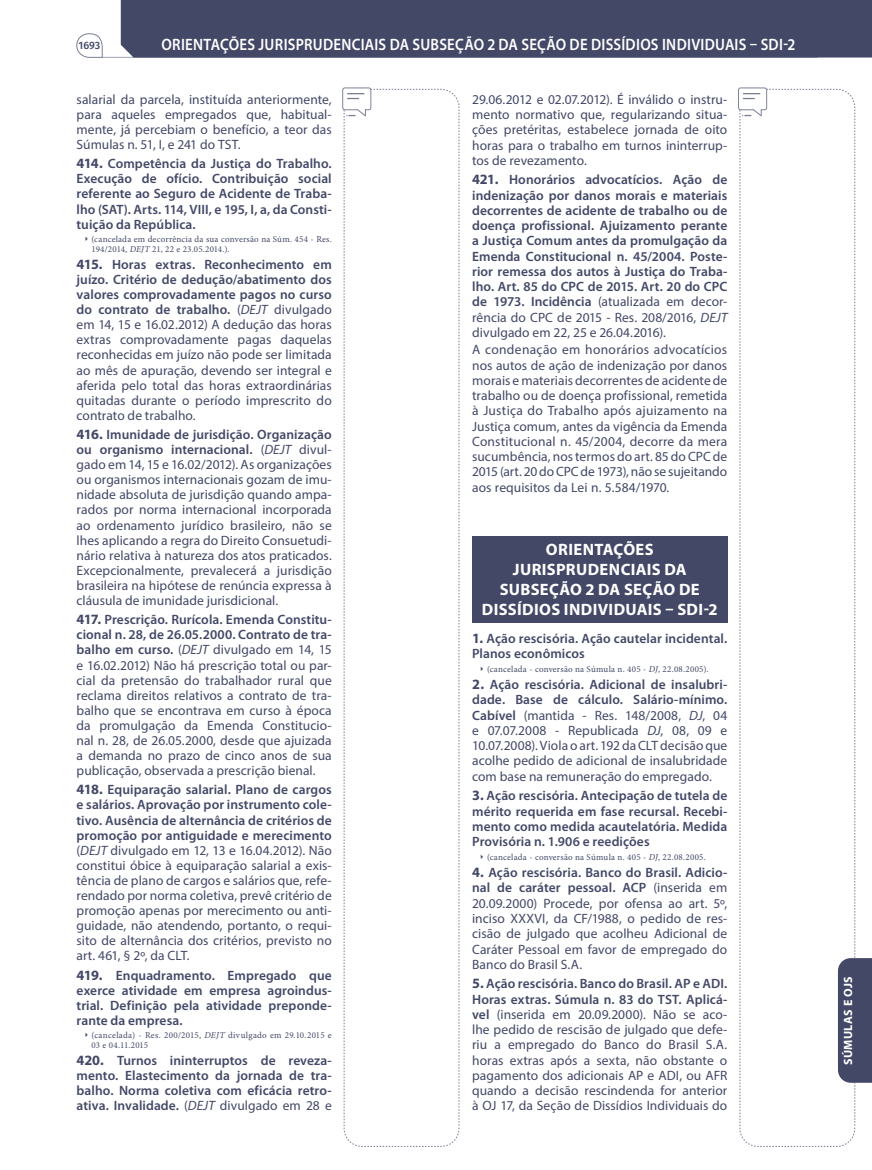
<style>
.page{position:relative;width:872px;height:1170px;background:#fff}
.page>*{position:absolute;margin:0;border:0;box-sizing:border-box;transform-origin:0 0}
.t1{font:600 16.5px "Myriad Pro";letter-spacing:.02em;color:#fff;scale:.9 1}
.t2{font:700 16.5px/19.8px "Myriad Pro";letter-spacing:.02em;color:#fff;text-align:center}
.t3{font:13.5px/15px "Myriad Pro";letter-spacing:.005em;color:#434867;text-align:justify}
.t4{font:600 13.5px/15.3px "Myriad Pro";letter-spacing:.005em;color:#434867;text-align:justify}
.t5{font:700 12px "Myriad Pro";letter-spacing:.03em;color:#fff}
.t6{font:500 10.65px "Fira Sans";color:#434867}
.t7{font:9px/10.1px "Minion Pro";letter-spacing:.02em;color:#434867}
.s1{font-weight:700;font-size:14.25px}
.s2{font-style:italic}
.s3{font-weight:600}
.s4{font-weight:400}
.s5{font-weight:400;font-style:italic}
</style>
<div class="page">
<svg style="left:342px;top:87px;width:118px;height:1059px"></svg>
<hr style="left:102px;top:57px;width:716px;height:1px;background:#a1a4b3">
<div style="left:121px;top:0;width:751px;height:58px;background:#434867"></div>
<svg style="left:76px;top:33px;width:27px;height:25px"></svg>
<svg style="left:738px;top:87px;width:134px;height:1059px"></svg>
<div style="left:472px;top:536px;width:255px;height:87px;background:#434867"></div>
<p class="t6" style="left:79px;top:37px;width:23px">1693</p>
<p class="t1" style="left:161px;top:34px;width:22px">Orientaç</p>
<p class="t1" style="left:229px;top:34px;width:61px">ões Jurispr</p>
<p class="t1" style="left:313px;top:34px;width:21px">udenciais</p>
<p class="t1" style="left:390px;top:34px;width:56px">da Subseç</p>
<p class="t1" style="left:464px;top:34px;width:189px">ão 2 da Seção de Dissídios</p>
<p class="t1" style="left:662px;top:34px;width:15px">Individ</p>
<p class="t1" style="left:715px;top:34px;width:91px">uais – SDI‑2</p>
<p class="t3" style="left:77px;top:91px;width:257px">salarial da parcela, instituída anteriormente, para aqueles empregados que, habitual‑ mente, já percebiam o benefício, a teor das Súmulas n. 51, I, e 241 do TST.</p>
<p class="t4" style="left:77px;top:156px;width:257px"><span class="s1">414.</span> Competência da Justiça do Trabalho.<br>Execução de ofício. Contribuição social referente ao Seguro de Acidente de Traba&shy;lho (SAT). Arts. 114, VIII, e 195, I, a, da Consti&shy;tuição da República.</p>
<p class="t7" style="left:91px;top:234px;width:242px">(cancelada em decorrência da sua conversão na Súm. 454 - Res.<br>194/2014, <span class="s2">DEJT</span> 21, 22 e 23.05.2014.).</p>
<p class="t3" style="left:77px;top:257px;width:257px"><span class="s1">415.</span> <span class="s3">Horas extras. Reconhecimento em juízo. Critério de dedução/abatimento dos valores comprovadamente pagos no curso do contrato de trabalho.</span> (<span class="s2">DEJT</span> divulgado em 14, 15 e 16.02.2012) A dedução das horas extras comprovadamente pagas daquelas reconhecidas em juízo não pode ser limitada ao mês de apuração, devendo ser integral e aferida pelo total das horas extraordinárias quitadas durante o período imprescrito do contrato de trabalho.</p>
<p class="t3" style="left:77px;top:427px;width:257px"><span class="s1">416.</span> <span class="s3">Imunidade de jurisdição. Organização ou organismo internacional.</span> (<span class="s2">DEJT</span> divul‑ gado em 14, 15 e 16.02/2012). As organizações ou organismos internacionais gozam de imu‑ nidade absoluta de jurisdição quando ampa‑ rados por norma internacional incorporada ao ordenamento jurídico brasileiro, não se lhes aplicando a regra do Direito Consuetudi‑ nário relativa à natureza dos atos praticados.<br>Excepcionalmente, prevalecerá a jurisdição brasileira na hipótese de renúncia expressa à cláusula de imunidade jurisdicional.</p>
<p class="t3" style="left:77px;top:612px;width:257px"><span class="s1">417.</span> <span class="s3">Prescrição. Rurícola. Emenda Constitu&shy;cional n. 28, de 26.05.2000. Contrato de tra&shy;balho em curso.</span> (<span class="s2">DEJT</span> divulgado em 14, 15 e 16.02.2012) Não há prescrição total ou par‑ cial da pretensão do trabalhador rural que reclama direitos relativos a contrato de tra‑ balho que se encontrava em curso à época da promulgação da Emenda Constitucio‑ nal n. 28, de 26.05.2000, desde que ajuizada a demanda no prazo de cinco anos de sua publicação, observada a prescrição bienal.</p>
<p class="t3" style="left:77px;top:782px;width:257px"><span class="s1">418.</span> <span class="s3">Equiparação salarial. Plano de cargos e salários. Aprovação por instrumento cole&shy;tivo. Ausência de alternância de critérios de promoção por antiguidade e merecimento </span>(<span class="s2">DEJT</span> divulgado em 12, 13 e 16.04.2012). Não constitui óbice à equiparação salarial a exis‑ tência de plano de cargos e salários que, refe‑ rendado por norma coletiva, prevê critério de promoção apenas por merecimento ou anti‑ guidade, não atendendo, portanto, o requi‑ sito de alternância dos critérios, previsto no art. 461, § 2º, da CLT.</p>
<p class="t4" style="left:77px;top:967px;width:257px"><span class="s1">419.</span> Enquadramento. Empregado que exerce atividade em empresa agroindus&shy;trial. Definição pela atividade preponde&shy;rante da empresa.</p>
<p class="t7" style="left:91px;top:1029px;width:242px">(cancelada) - Res. 200/2015, <span class="s2">DEJT</span> divulgado em 29.10.2015 e<br>03 e 04.11.2015</p>
<p class="t4" style="left:77px;top:1052px;width:257px"><span class="s1">420.</span> Turnos ininterruptos de reveza&shy;mento. Elastecimento da jornada de tra&shy;balho. Norma coletiva com eficácia retro&shy;ativa. Invalidade. <span class="s4">(</span><span class="s5">DEJT</span> <span class="s4">divulgado em 28 e</span></p>
<p class="t3" style="left:472px;top:91px;width:257px">29.06.2012 e 02.07.2012). É inválido o instru‑ mento normativo que, regularizando situa‑ ções pretéritas, estabelece jornada de oito horas para o trabalho em turnos ininterrup‑ tos de revezamento.</p>
<p class="t4" style="left:472px;top:172px;width:257px"><span class="s1">421.</span> Honorários advocatícios. Ação de indenização por danos morais e materiais decorrentes de acidente de trabalho ou de doença profissional. Ajuizamento perante a Justiça Comum antes da promulgação da Emenda Constitucional n. 45/2004. Poste&shy;rior remessa dos autos à Justiça do Traba&shy;lho. Art. 85 do CPC de 2015. Art. 20 do CPC de 1973. Incidência <span class="s4">(atualizada em decor‑ rência do CPC de 2015 - Res. 208/2016,</span> <span class="s5">DEJT </span><span class="s4">divulgado em 22, 25 e 26.04.2016).</span></p>
<p class="t3" style="left:472px;top:342px;width:257px">A condenação em honorários advocatícios nos autos de ação de indenização por danos morais e materiais decorrentes de acidente de trabalho ou de doença profissional, remetida à Justiça do Trabalho após ajuizamento na Justiça comum, antes da vigência da Emenda Constitucional n. 45/2004, decorre da mera sucumbência, nos termos do art. 85 do CPC de 2015 (art. 20 do CPC de 1973), não se sujeitando aos requisitos da Lei n. 5.584/1970.</p>
<p class="t2" style="left:482px;top:539px;width:237px">ORIENTAÇÕES<br>JURISPRUDENCIAIS DA<br>SUBSEÇÃO 2 DA SEÇÃO DE<br>DISSÍDIOS INDIVIDUAIS – SDI‑2</p>
<p class="t4" style="left:472px;top:630px;width:257px"><span class="s1">1.</span> Ação rescisória. Ação cautelar incidental.<br>Planos econômicos</p>
<p class="t7" style="left:487px;top:663px;width:223px">(cancelada ‑ conversão na Súmula n. 405 ‑ <span class="s2">DJ</span>, 22.08.2005).</p>
<p class="t3" style="left:472px;top:676px;width:257px"><span class="s1">2.</span> <span class="s3">Ação rescisória. Adicional de insalubri&shy;dade. Base de cálculo. Salário-mínimo.<br>Cabível</span> (mantida ‑ Res. 148/2008, <span class="s2">DJ</span>, 04 e 07.07.2008 ‑ Republicada <span class="s2">DJ</span>, 08, 09 e 10.07.2008). Viola o art. 192 da CLT decisão que acolhe pedido de adicional de insalubridade com base na remuneração do empregado.</p>
<p class="t4" style="left:472px;top:787px;width:257px"><span class="s1">3.</span> Ação rescisória. Antecipação de tutela de mérito requerida em fase recursal. Recebi&shy;mento como medida acautelatória. Medida Provisória n. 1.906 e reedições</p>
<p class="t7" style="left:487px;top:851px;width:220px">(cancelada ‑ conversão na Súmula n. 405 ‑ <span class="s2">DJ</span>, 22.08.2005.</p>
<p class="t3" style="left:472px;top:864px;width:257px"><span class="s1">4.</span> <span class="s3">Ação rescisória. Banco do Brasil. Adicio&shy;nal de caráter pessoal. ACP</span> (inserida em 20.09.2000) Procede, por ofensa ao art. 5º, inciso XXXVI, da CF/1988, o pedido de res‑ cisão de julgado que acolheu Adicional de Caráter Pessoal em favor de empregado do Banco do Brasil S.A.</p>
<p class="t3" style="left:472px;top:975px;width:257px"><span class="s1">5.</span> <span class="s3">Ação rescisória. Banco do Brasil. AP e ADI.<br>Horas extras. Súmula n. 83 do TST. Aplicá&shy;vel</span> (inserida em 20.09.2000). Não se aco‑ lhe pedido de rescisão de julgado que defe‑ riu a empregado do Banco do Brasil S.A. horas extras após a sexta, não obstante o pagamento dos adicionais AP e ADI, ou AFR quando a decisão rescindenda for anterior à OJ 17, da Seção de Dissídios Individuais do</p>
<p class="t5" style="left:840px;top:1064px;width:90px;rotate:-90deg">SÚMULAS E OJS</p>
</div>
